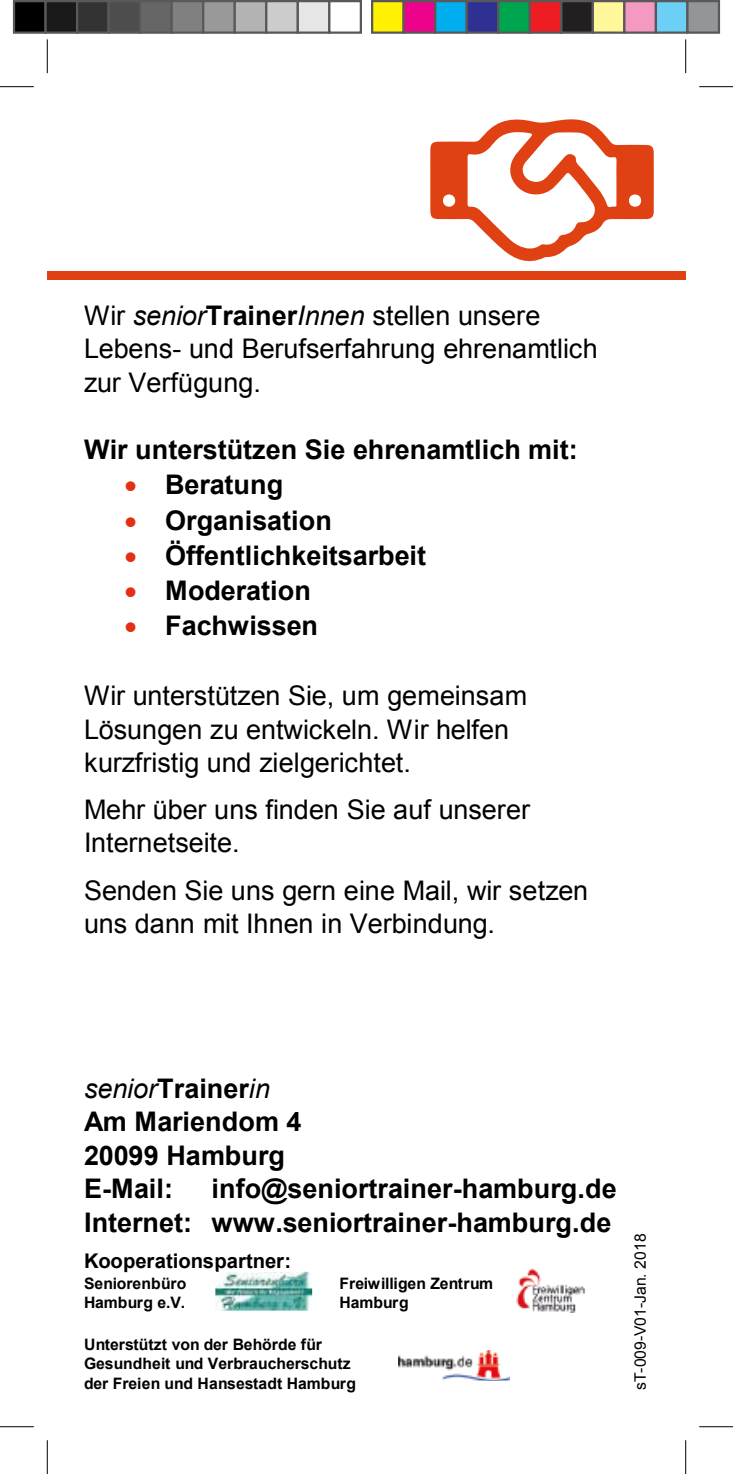
<style>
.page{position:relative;width:733px;height:1474px;background:#fff}
.page>*{position:absolute;margin:0;border:0;box-sizing:border-box;transform-origin:0 0}
.t1{font:27px/33.5px "Arial";letter-spacing:-.005em;color:#000}
.t2{font:700 27px/33.5px "Arial";color:#000}
.t3{font:700 20.25px "Arial";color:#000}
.t4{font:700 15.75px/19.6px "Arial";letter-spacing:-.01em;color:#000}
.t5{font:15.75px "Arial";letter-spacing:-.01em;color:#000}
.s1{font-style:italic}
.s2{font-weight:700}
.s3{color:#e52f15}
.s4{font-weight:400;font-style:italic}
</style>
<div class="page">
<img style="left:398px;top:1350px;width:111px;height:30px">
<img style="left:215px;top:1271px;width:97px;height:39px">
<img style="left:215px;top:1271px;width:74px;height:1px">
<img style="left:516px;top:1268px;width:69px;height:44px">
<div style="left:47px;top:272px;width:638px;height:8px;background:#df4113"></div>
<svg style="left:430px;top:119px;width:223px;height:143px"></svg>
<hr style="left:0;top:86px;width:34px;height:1px;background:#000">
<hr style="left:699px;top:86px;width:33px;height:1px;background:#000">
<hr style="left:0;top:1426px;width:34px;height:1px;background:#000">
<hr style="left:699px;top:1426px;width:33px;height:1px;background:#000">
<hr style="left:47px;top:39px;width:1px;height:34px;background:#000">
<hr style="left:47px;top:1439px;width:1px;height:34px;background:#000">
<hr style="left:685px;top:39px;width:1px;height:34px;background:#000">
<hr style="left:685px;top:1439px;width:1px;height:34px;background:#000">
<div style="left:14px;top:1px;width:32px;height:32px;background:#000"></div>
<div style="left:13px;top:0;width:34px;height:34px;border:2px solid #595959"></div>
<div style="left:46px;top:1px;width:31px;height:32px;background:#1a1a1a"></div>
<div style="left:44px;top:0;width:34px;height:34px;border:2px solid #595959"></div>
<div style="left:77px;top:1px;width:32px;height:32px;background:#333"></div>
<div style="left:76px;top:0;width:34px;height:34px;border:2px solid #595959"></div>
<div style="left:109px;top:1px;width:31px;height:32px;background:#4d4d4d"></div>
<div style="left:107px;top:0;width:34px;height:34px;border:2px solid #595959"></div>
<div style="left:140px;top:1px;width:32px;height:32px;background:#666"></div>
<div style="left:139px;top:0;width:34px;height:34px;border:2px solid #595959"></div>
<div style="left:172px;top:1px;width:31px;height:32px;background:#808080"></div>
<div style="left:170px;top:0;width:34px;height:34px;border:2px solid #595959"></div>
<div style="left:203px;top:1px;width:32px;height:32px;background:#999"></div>
<div style="left:202px;top:0;width:34px;height:34px;border:2px solid #595959"></div>
<div style="left:235px;top:1px;width:31px;height:32px;background:#b3b3b3"></div>
<div style="left:233px;top:0;width:34px;height:34px;border:2px solid #595959"></div>
<div style="left:266px;top:1px;width:32px;height:32px;background:#ccc"></div>
<div style="left:265px;top:0;width:34px;height:34px;border:2px solid #595959"></div>
<div style="left:298px;top:1px;width:31px;height:32px;background:#e6e6e6"></div>
<div style="left:296px;top:0;width:34px;height:34px;border:2px solid #595959"></div>
<div style="left:328px;top:0;width:34px;height:34px;border:2px solid #595959"></div>
<div style="left:372px;top:1px;width:31px;height:32px;background:#fff101"></div>
<div style="left:371px;top:0;width:33px;height:34px;border:2px solid #595959"></div>
<div style="left:403px;top:1px;width:32px;height:32px;background:#ed028c"></div>
<div style="left:402px;top:0;width:34px;height:34px;border:2px solid #595959"></div>
<div style="left:435px;top:1px;width:31px;height:32px;background:#00aeef"></div>
<div style="left:434px;top:0;width:33px;height:34px;border:2px solid #595959"></div>
<div style="left:466px;top:1px;width:32px;height:32px;background:#2e3092"></div>
<div style="left:465px;top:0;width:34px;height:34px;border:2px solid #595959"></div>
<div style="left:498px;top:1px;width:31px;height:32px;background:#00a54f"></div>
<div style="left:497px;top:0;width:33px;height:34px;border:2px solid #595959"></div>
<div style="left:529px;top:1px;width:32px;height:32px;background:#ee1d23"></div>
<div style="left:528px;top:0;width:34px;height:34px;border:2px solid #595959"></div>
<div style="left:561px;top:1px;width:31px;height:32px;background:#231f20"></div>
<div style="left:560px;top:0;width:33px;height:34px;border:2px solid #595959"></div>
<div style="left:592px;top:1px;width:32px;height:32px;background:#fff79a"></div>
<div style="left:591px;top:0;width:34px;height:34px;border:2px solid #595959"></div>
<div style="left:624px;top:1px;width:31px;height:32px;background:#f499c2"></div>
<div style="left:623px;top:0;width:33px;height:34px;border:2px solid #595959"></div>
<div style="left:655px;top:1px;width:32px;height:32px;background:#6bcff6"></div>
<div style="left:654px;top:0;width:34px;height:34px;border:2px solid #595959"></div>
<div style="left:687px;top:1px;width:31px;height:32px;background:#939598"></div>
<div style="left:686px;top:0;width:33px;height:34px;border:2px solid #595959"></div>
<p class="t1" style="left:84px;top:298px;width:515px">Wir <span class="s1">senior</span><span class="s2">Trainer</span><span class="s1">Innen</span> stellen unsere<br>Lebens- und Berufserfahrung ehrenamtlich zur Verfügung.</p>
<p class="t2" style="left:84px;top:433px;width:495px">Wir unterstützen Sie ehrenamtlich mit:</p>
<p class="t2" style="left:125px;top:468px;width:160px"><span class="s3">•</span> Beratung</p>
<p class="t2" style="left:125px;top:504px;width:209px"><span class="s3">•</span> Organisation</p>
<p class="t2" style="left:125px;top:539px;width:303px"><span class="s3">•</span> Öffentlichkeitsarbeit</p>
<p class="t2" style="left:125px;top:574px;width:188px"><span class="s3">•</span> Moderation</p>
<p class="t2" style="left:125px;top:610px;width:195px"><span class="s3">•</span> Fachwissen</p>
<p class="t1" style="left:84px;top:679px;width:444px">Wir unterstützen Sie, um gemeinsam<br>Lösungen zu entwickeln. Wir helfen kurzfristig und zielgerichtet.</p>
<p class="t1" style="left:84px;top:793px;width:447px">Mehr über uns finden Sie auf unserer<br>Internetseite.</p>
<p class="t1" style="left:84px;top:873px;width:505px">Senden Sie uns gern eine Mail, wir setzen uns dann mit Ihnen in Verbindung.</p>
<p class="t2" style="left:84px;top:1072px;width:219px"><span class="s4">senior</span>Trainer<span class="s4">in<br></span>Am Mariendom 4<br>20099 Hamburg<br>E-Mail:</p>
<p class="t2" style="left:84px;top:1172px;width:534px;text-align:right">info@seniortrainer-hamburg.de<br>Internet: www.seniortrainer-hamburg.de</p>
<p class="t3" style="left:84px;top:1246px;width:208px">Kooperationspartner:</p>
<p class="t4" style="left:84px;top:1273px;width:104px">Seniorenbüro</p>
<p class="t4" style="left:339px;top:1273px;width:155px">Freiwilligen Zentrum</p>
<p class="t4" style="left:84px;top:1293px;width:103px">Hamburg e.V.</p>
<p class="t4" style="left:339px;top:1293px;width:71px">Hamburg</p>
<p class="t4" style="left:84px;top:1335px;width:273px">Unterstützt von der Behörde für<br>Gesundheit und Verbraucherschutz der Freien und Hansestadt Hamburg</p>
<p class="t5" style="left:629px;top:1389px;width:158px;rotate:-90deg">sT-009-V01-Jan. 2018</p>
</div>
